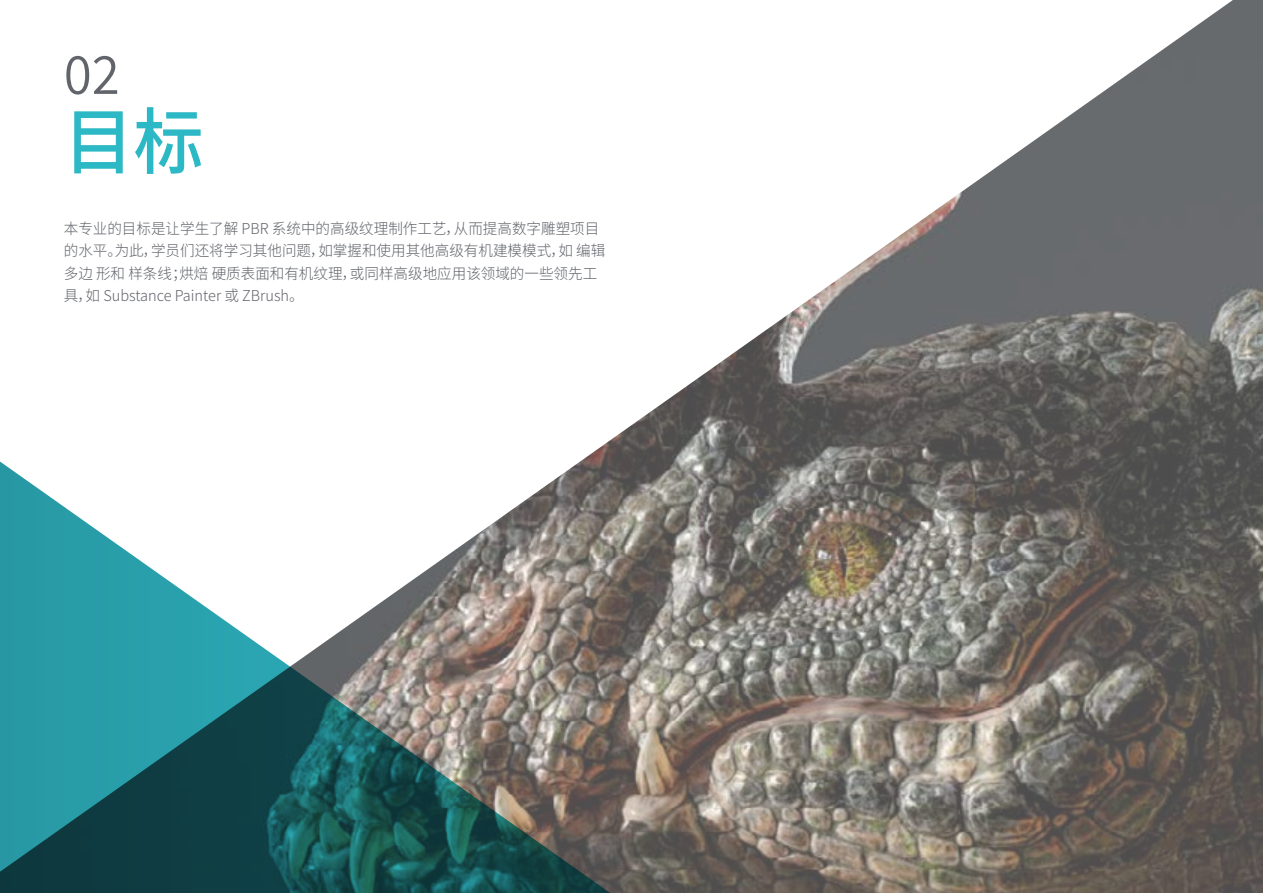
<style>
.page{position:relative;width:1263px;height:893px;background:#fff}
.page>*{position:absolute;margin:0;border:0;box-sizing:border-box;transform-origin:0 0}
.t1{font:500 72px "Source Han Sans CN";color:#2db8c5}
.t2{font:52.5px "Source Han Sans CN";color:#61646a}
.t3{font:300 15px/22.5px "Source Han Sans CN";color:#61646a}
</style>
<div class="page">
<img style="left:602px;top:0;width:661px;height:893px">
<svg style="left:0;top:446px;width:640px;height:447px"></svg>
<h2 class="t2" style="left:64px;top:45px;width:57px">02</h2>
<h1 class="t1" style="left:64px;top:101px;width:141px">目标</h1>
<p class="t3" style="left:64px;top:217px;width:543px">本专业的目标是让学生了解 PBR 系统中的高级纹理制作工艺，从而提高数字雕塑项目的水平。为此，学员们还将学习其他问题，如掌握和使用其他高级有机建模模式，如 编辑多边 形和 样条线；烘焙 硬质表面和有机纹理，或同样高级地应用该领域的一些领先工具，如 Substance Painter 或 ZBrush。</p>
</div>
